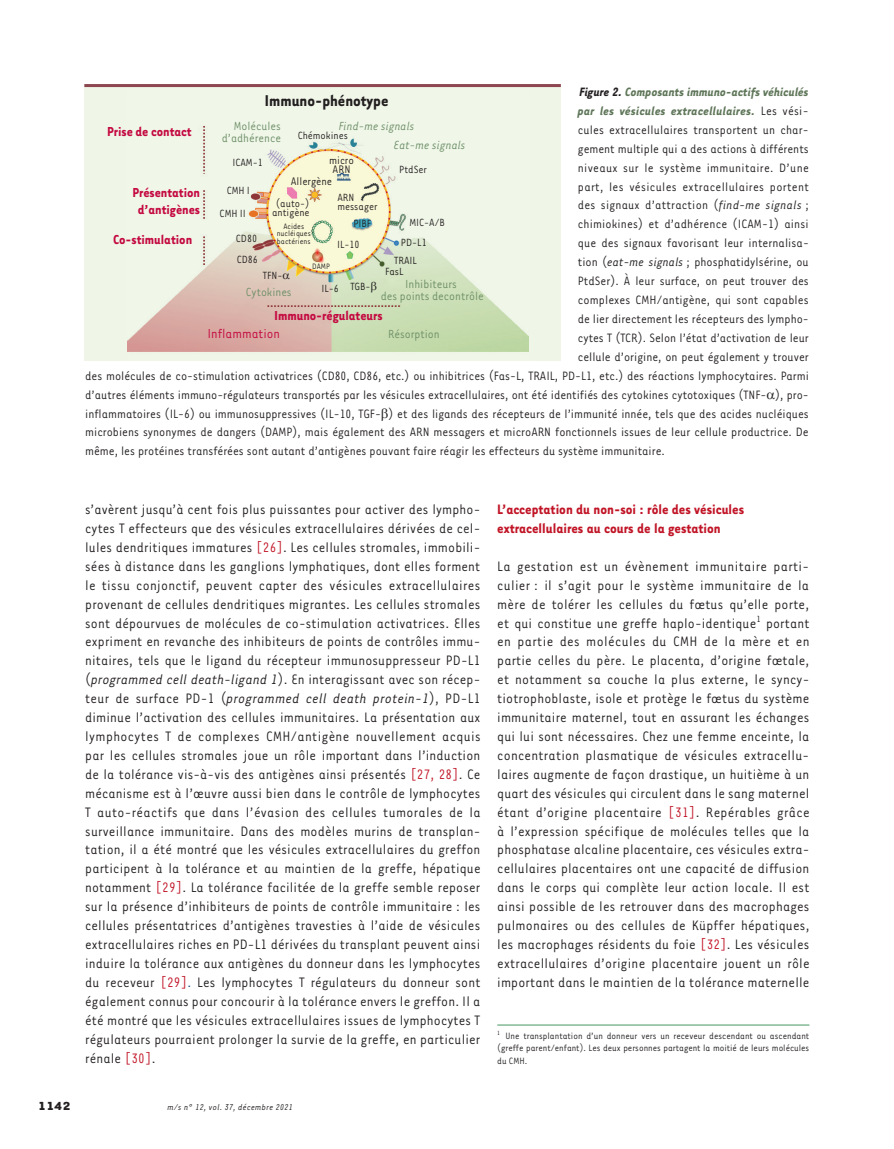
<style>
.page{position:relative;width:894px;height:1149px;background:#fff}
.page>*{position:absolute;margin:0;border:0;box-sizing:border-box;transform-origin:0 0}
.t1{font:700 18px "Tarzana Narrow";color:#231f20}
.t2{font:15.75px/18.9px "Tarzana Narrow";letter-spacing:.01em;color:#231f20;text-align:justify}
.t3{font:700 15.75px/18.9px "Tarzana Narrow";color:#c11527}
.t4{font:700 15px/16.2px "Tarzana Narrow";color:#c40941;text-align:center}
.t5{font:15px "Tarzana Narrow";color:#c40941}
.t6{font:13.95px "Tarzana Narrow";color:#231f20}
.t7{font:italic 700 13.95px "Tarzana Narrow";color:#5f7659}
.t8{font:13.95px "Tarzana Narrow";letter-spacing:.025em;color:#231f20}
.t9{font:13.95px "Tarzana Narrow";letter-spacing:.02em;color:#231f20}
.t10{font:13.5px/12px "Tarzana Narrow";color:#6f9068;text-align:right}
.t11{font:italic 13.5px/19.5px "Tarzana Narrow";color:#6f9068}
.t12{font:700 13.5px "Tarzana Wide";color:#231f20}
.t13{font:12.6px/9px "Tarzana Narrow";color:#231f20}
.t14{font:12px/9px "Tarzana Narrow";color:#231f20}
.t15{font:10.5px/12.6px "Tarzana Narrow";color:#231f20;text-align:justify}
.t16{font:italic 9.75px "Tarzana Narrow";letter-spacing:.025em;color:#231f20}
.t17{font:9px/7.5px "Tarzana Narrow";color:#231f20;text-align:center}
.s1{color:#231f20}
.s2{font-weight:400;font-style:normal;color:#231f20}
.s3{font-style:italic}
.s4{color:#c11527}
.s5{color:#1d4c7d}
</style>
<div class="page">
<hr style="left:497px;top:1024px;width:312px;height:1px;background:#84ba95">
<div style="left:84px;top:84px;width:476px;height:276px;background:#eff6e8"></div>
<img style="left:128px;top:126px;width:400px;height:226px">
<hr style="left:84px;top:84px;width:476px;height:3px;background:#8d454f">
<svg style="left:283px;top:274px;width:6px;height:5px"></svg>
<svg style="left:371px;top:281px;width:5px;height:11px"></svg>
<p class="t7" style="left:579px;top:83px;width:231px"><span class="s1">Figure 2.</span> Composants immuno-actifs véhiculés</p>
<p class="t7" style="left:577px;top:102px;width:232px">par les vésicules extracellulaires. <span class="s2">Les vési-</span></p>
<p class="t6" style="left:577px;top:121px;width:232px">cules extracellulaires transportent un char-</p>
<p class="t6" style="left:577px;top:140px;width:232px">gement multiple qui a des actions à différents</p>
<p class="t9" style="left:577px;top:159px;width:232px">niveaux sur le système immunitaire. D’une</p>
<p class="t8" style="left:577px;top:178px;width:232px">part, les vésicules extracellulaires portent</p>
<p class="t6" style="left:577px;top:197px;width:232px">des signaux d’attraction (<span class="s3">find-me signals</span> ;</p>
<p class="t6" style="left:577px;top:216px;width:232px">chimiokines) et d’adhérence (ICAM-1) ainsi</p>
<p class="t6" style="left:577px;top:235px;width:232px">que des signaux favorisant leur internalisa-</p>
<p class="t6" style="left:577px;top:253px;width:232px">tion (<span class="s3">eat-me signals</span> ; phosphatidylsérine, ou</p>
<p class="t6" style="left:577px;top:272px;width:232px">PtdSer). À leur surface, on peut trouver des</p>
<p class="t6" style="left:577px;top:291px;width:232px">complexes CMH/antigène, qui sont capables</p>
<p class="t6" style="left:577px;top:310px;width:232px">de lier directement les récepteurs des lympho-</p>
<p class="t6" style="left:577px;top:329px;width:232px">cytes T (TCR). Selon l’état d’activation de leur</p>
<p class="t6" style="left:577px;top:348px;width:232px">cellule d’origine, on peut également y trouver</p>
<p class="t6" style="left:85px;top:367px;width:724px">des molécules de co-stimulation activatrices (CD80, CD86, etc.) ou inhibitrices (Fas-L, TRAIL, PD-L1, etc.) des réactions lymphocytaires. Parmi</p>
<p class="t6" style="left:85px;top:386px;width:724px">d’autres éléments immuno-régulateurs transportés par les vésicules extracellulaires, ont été identifiés des cytokines cytotoxiques (TNF- ), pro-</p>
<p class="t6" style="left:85px;top:405px;width:724px">inflammatoires (IL-6) ou immunosuppressives (IL-10, TGF- ) et des ligands des récepteurs de l’immunité innée, tels que des acides nucléiques</p>
<p class="t6" style="left:85px;top:424px;width:724px">microbiens synonymes de dangers (DAMP), mais également des ARN messagers et microARN fonctionnels issues de leur cellule productrice. De</p>
<p class="t6" style="left:85px;top:442px;width:581px">même, les protéines transférées sont autant d’antigènes pouvant faire réagir les effecteurs du système immunitaire.</p>
<p class="t1" style="left:264px;top:89px;width:125px">Immuno-phénotype</p>
<p class="t10" style="left:221px;top:119px;width:61px">Molécules d’adhérence</p>
<p class="t11" style="left:394px;top:115px;width:73px;text-indent:-55px">Find-me signals<br>Eat-me signals</p>
<p class="t14" style="left:399px;top:165px;width:29px">PtdSer</p>
<p class="t4" style="left:107px;top:122px;width:86px">Prise de contact</p>
<p class="t14" style="left:297px;top:131px;width:52px">Chémokines</p>
<p class="t13" style="left:291px;top:176px;width:43px">Allergène</p>
<p class="t14" style="left:272px;top:199px;width:39px;text-align:center">(auto-) antigène</p>
<p class="t13" style="left:329px;top:155px;width:27px">micro<br>ARN</p>
<p class="t14" style="left:232px;top:157px;width:32px">ICAM-1</p>
<p class="t14" style="left:219px;top:178px;width:32px;line-height:22.6px;text-align:center">CMH I<br>CMH II</p>
<p class="t14" style="left:236px;top:227px;width:24px;line-height:21.1px">CD80<br>CD86</p>
<p class="t4" style="left:132px;top:184px;width:69px">Présentation d’antigènes</p>
<p class="t4" style="left:113px;top:230px;width:81px">Co-stimulation</p>
<p class="t14" style="left:337px;top:192px;width:42px">ARN messager</p>
<p class="t14" style="left:401px;top:212px;width:45px;line-height:20.2px;text-indent:8px">MIC-A/B<br>PD-L1</p>
<p class="t14" style="left:385px;top:254px;width:33px;line-height:11.6px;text-indent:9px">TRAIL<br>FasL</p>
<p class="t17" style="left:276px;top:222px;width:36px">Acides nucléiques bactériens</p>
<p class="t14" style="left:353px;top:218px;width:19px">PIBF</p>
<p class="t14" style="left:337px;top:240px;width:24px">IL-10</p>
<p class="t17" style="left:312px;top:262px;width:19px">DAMP</p>
<p class="t14" style="left:263px;top:271px;width:21px">TFN-</p>
<p class="t14" style="left:350px;top:281px;width:22px">TGB-</p>
<p class="t10" style="left:380px;top:277px;width:105px;text-align:center">Inhibiteurs<br>des points decontrôle</p>
<p class="t14" style="left:321px;top:283px;width:19px">IL-6</p>
<p class="t10" style="left:246px;top:285px;width:47px">Cytokines</p>
<p class="t4" style="left:274px;top:307px;width:110px">Immuno-régulateurs</p>
<p class="t5" style="left:207px;top:324px;width:74px">Inflammation</p>
<p class="t10" style="left:388px;top:327px;width:53px">Résorption</p>
<p class="t2" style="left:85px;top:499px;width:397px">s’avèrent jusqu’à cent fois plus puissantes pour activer des lympho&shy;cytes T effecteurs que des vésicules extracellulaires dérivées de cel&shy;lules dendritiques immatures <span class="s4">[26]</span>. Les cellules stromales, immobili&shy;sées à distance dans les ganglions lymphatiques, dont elles forment le tissu conjonctif, peuvent capter des vésicules extracellulaires provenant de cellules dendritiques migrantes. Les cellules stromales sont dépourvues de molécules de co-stimulation activatrices. Elles expriment en revanche des inhibiteurs de points de contrôles immu&shy;nitaires, tels que le ligand du récepteur immunosuppresseur PD-L1 (<span class="s3">programmed cell death-ligand 1</span>). En interagissant avec son récep&shy;teur de surface PD-1 (<span class="s3">programmed cell death protein-1</span>), PD-L1 diminue l’activation des cellules immunitaires. La présentation aux lymphocytes T de complexes CMH/antigène nouvellement acquis par les cellules stromales joue un rôle important dans l’induction de la tolérance vis-à-vis des antigènes ainsi présentés <span class="s4">[27, 28]</span>. Ce mécanisme est à l’œuvre aussi bien dans le contrôle de lymphocytes T auto-réactifs que dans l’évasion des cellules tumorales de la surveillance immunitaire. Dans des modèles murins de transplan&shy;tation, il a été montré que les vésicules extracellulaires du greffon participent à la tolérance et au maintien de la greffe, hépatique notamment <span class="s4">[29]</span>. La tolérance facilitée de la greffe semble reposer sur la présence d’inhibiteurs de points de contrôle immunitaire : les cellules présentatrices d’antigènes travesties à l’aide de vésicules extracellulaires riches en PD-L1 dérivées du transplant peuvent ainsi induire la tolérance aux antigènes du donneur dans les lymphocytes du receveur <span class="s4">[29]</span><span class="s5">.</span> Les lymphocytes T régulateurs du donneur sont également connus pour concourir à la tolérance envers le greffon. Il a été montré que les vésicules extracellulaires issues de lymphocytes T régulateurs pourraient prolonger la survie de la greffe, en particulier rénale <span class="s4">[30]</span>.</p>
<p class="t12" style="left:38px;top:1097px;width:34px">1142</p>
<p class="t16" style="left:167px;top:1100px;width:127px">m/s n° 12, vol. 37, décembre 2021</p>
<p class="t3" style="left:497px;top:499px;width:248px">L’acceptation du non-soi : rôle des vésicules extracellulaires au cours de la gestation</p>
<p class="t2" style="left:497px;top:556px;width:314px">La gestation est un évènement immunitaire parti&shy;culier : il s’agit pour le système immunitaire de la mère de tolérer les cellules du fœtus qu’elle porte, et qui constitue une greffe haplo-identique<sup>1</sup> portant en partie des molécules du CMH de la mère et en partie celles du père. Le placenta, d’origine fœtale, et notamment sa couche la plus externe, le syncy&shy;tiotrophoblaste, isole et protège le fœtus du système immunitaire maternel, tout en assurant les échanges qui lui sont nécessaires. Chez une femme enceinte, la concentration plasmatique de vésicules extracellu&shy;laires augmente de façon drastique, un huitième à un quart des vésicules qui circulent dans le sang maternel étant d’origine placentaire <span class="s4">[31]</span>. Repérables grâce à l’expression spécifique de molécules telles que la phosphatase alcaline placentaire, ces vésicules extra&shy;cellulaires placentaires ont une capacité de diffusion dans le corps qui complète leur action locale. Il est ainsi possible de les retrouver dans des macrophages pulmonaires ou des cellules de Küpffer hépatiques, les macrophages résidents du foie <span class="s4">[32]</span>. Les vésicules extracellulaires d’origine placentaire jouent un rôle important dans le maintien de la tolérance maternelle</p>
<p class="t15" style="left:497px;top:1028px;width:313px"><sup>1</sup> Une transplantation d’un donneur vers un receveur descendant ou ascendant (greffe parent/enfant). Les deux personnes partagent la moitié de leurs molécules du CMH.</p>
</div>
